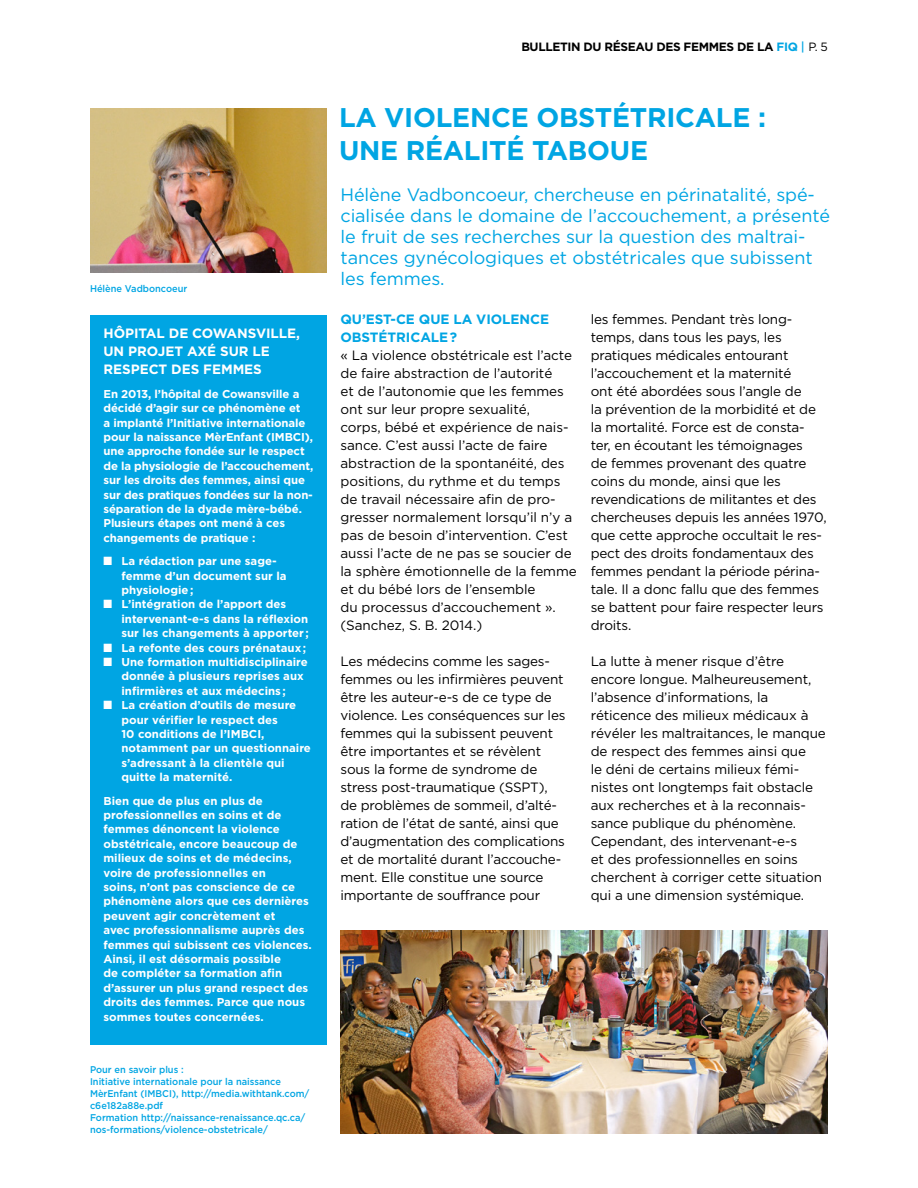
<style>
.page{position:relative;width:918px;height:1188px;background:#fff}
.page>*{position:absolute;margin:0;border:0;box-sizing:border-box;transform-origin:0 0}
.t1{font:700 27px "Gotham";letter-spacing:-.01em;color:#00a5e3}
.t2{font:18px/21px "Gotham";letter-spacing:-.005em;color:#00a5e3}
.t3{font:13.5px/18px "Gotham";letter-spacing:-.015em;color:#000}
.t4{font:700 13.5px "Gotham";letter-spacing:-.005em;color:#fff}
.t5{font:700 13.5px/18px "Gotham";letter-spacing:-.005em;color:#00a5e3}
.t6{font:700 12px "Gotham";letter-spacing:-.03em;color:#000}
.t7{font:700 11.4px/14.4px "Gotham";color:#fff}
.t8{font:500 9.75px/12px "Gotham";color:#00a5e3;scale:.95 1}
.s1{color:#00a5e3}
.s2{font-weight:500;color:#00a5e3}
.s3{font-weight:400}
</style>
<div class="page">
<img style="left:90px;top:108px;width:237px;height:164px">
<div style="left:90px;top:315px;width:237px;height:729px;background:#00a5e3"></div>
<img style="left:340px;top:931px;width:488px;height:203px">
<p class="t8" style="left:90px;top:282px;width:104px">Hélène Vadboncoeur</p>
<p class="t4" style="left:104px;top:326px;width:45px">HÔPITAL</p>
<p class="t4" style="left:169px;top:326px;width:111px">DE COWANSVILLE</p>
<p class="t4" style="left:296px;top:326px;width:5px">,</p>
<p class="t4" style="left:103px;top:344px;width:36px">UN PRO</p>
<p class="t4" style="left:158px;top:344px;width:73px">JET AXÉ SUR</p>
<p class="t4" style="left:253px;top:344px;width:9px">LE</p>
<p class="t4" style="left:103px;top:362px;width:10px">RESPECT</p>
<p class="t4" style="left:171px;top:362px;width:10px">DES</p>
<p class="t4" style="left:203px;top:362px;width:11px">FEMMES</p>
<p class="t7" style="left:104px;top:386px;width:212px">En 2013, l’hôpital de Cowansville a décidé d’agir sur ce phénomène et<br>a implanté l’Initiative internationale pour la naissance MèrEnfant (IM BCI), une approche fondée sur le respect de la physiologie de l’accouchement, sur les droits des femmes, ainsi que sur des pratiques fondées sur la non&shy;séparation de la dyade mère-bébé.<br>Plusieurs étapes ont mené à ces changements de pratique :</p>
<p class="t7" style="left:122px;top:554px;width:167px;text-indent:-18px">■ La rédaction par une sage&shy;femme d’un document sur la physiologie;</p>
<p class="t7" style="left:122px;top:597px;width:189px;text-indent:-18px">■ L’intégration de l’apport des intervenant-e-s dans la réflexion sur les changements à apporter ;</p>
<p class="t7" style="left:104px;top:640px;width:204px">■ La refonte des cours prénataux;</p>
<p class="t7" style="left:122px;top:654px;width:188px;text-indent:-18px">■ Une formation multidisciplinaire donnée à plusieurs reprises aux infirmières et aux médecins;</p>
<p class="t7" style="left:122px;top:698px;width:191px;text-indent:-18px">■ La création d’outils de mesure pour vérifier le respect des<br>10 conditions de l’IM BCI, notamment par un questionnaire s’adressant à la clientèle qui quitte la maternité.</p>
<p class="t7" style="left:104px;top:793px;width:210px">Bien que de plus en plus de professionnelles en soins et de femmes dénoncent la violence obstétricale, encore beaucoup de milieux de soins et de médecins, voire de professionnelles en<br>soins, n’ont pas conscience de ce phénomène alors que ces dernières peuvent agir concrètement et<br>avec professionnalisme auprès des femmes qui subissent ces violences.<br>Ainsi, il est désormais possible<br>de compléter sa formation afin d’assurer un plus grand respect des droits des femmes. Parce que nous sommes toutes concernées.</p>
<p class="t8" style="left:90px;top:1064px;width:232px">Pour en savoir plus :<br>I nitiative internationale pour la naissance MèrEnfant (IM BCI ), http://media.withtank.com/ c6e182a88e.pdf<br>Formation http://naissance-renaissance.qc.ca/ nos-formations/violence-obstetricale/</p>
<p class="t6" style="left:521px;top:40px;width:308px">Bulletin du Réseau des femmes de la <span class="s1">FIQ</span> <span class="s2">|</span> <span class="s3">p. 5</span></p>
<h1 class="t1" style="left:339px;top:102px;width:94px">LA VIOLE</h1>
<h1 class="t1" style="left:470px;top:102px;width:127px">NCE OBSTÉTR</h1>
<h1 class="t1" style="left:666px;top:102px;width:28px">ICALE</h1>
<h1 class="t1" style="left:758px;top:102px;width:9px">:</h1>
<h1 class="t1" style="left:339px;top:135px;width:86px">UNE RÉAL</h1>
<h1 class="t1" style="left:480px;top:135px;width:128px">ITÉ TABOUE</h1>
<h2 class="t2" style="left:340px;top:184px;width:491px">Hélène Vadboncoeur, chercheuse en périnatalité, spé&shy;cialisée dans le domaine de l’accouchement, a présenté le fruit de ses recherches sur la question des maltrai&shy;tances gynécologiques et obstétricales que subissent les femmes.</h2>
<p class="t5" style="left:340px;top:310px;width:210px">Qu’est-ce que la violence obstétricale?</p>
<p class="t3" style="left:340px;top:346px;width:238px">« La violence obstétricale est l’acte de faire abstraction de l’autorité<br>et de l’autonomie que les femmes ont sur leur propre sexualité,<br>corps, bébé et expérience de nais&shy;sance. C’est aussi l’acte de faire abstraction de la spontanéité, des positions, du rythme et du temps de travail nécessaire afin de pro&shy;gresser normalement lorsqu’il n’y a pas de besoin d’intervention. C’est aussi l’acte de ne pas se soucier de la sphère émotionnelle de la femme et du bébé lors de l’ensemble<br>du processus d’accouchement ». (Sanchez, S. B. 2014.)</p>
<p class="t3" style="left:340px;top:652px;width:227px">Les médecins comme les sages&shy;femmes ou les infirmières peuvent être les auteur-e-s de ce type de violence. Les conséquences sur les femmes qui la subissent peuvent être importantes et se révèlent sous la forme de syndrome de stress post-traumatique (SSPT), de problèmes de sommeil, d’alté&shy;ration de l’état de santé, ainsi que d’augmentation des complications et de mortalité durant l’accouche&shy;ment. Elle constitue une source importante de souffrance pour</p>
<p class="t3" style="left:591px;top:310px;width:237px">les femmes. Pendant très long&shy;temps, dans tous les pays, les pratiques médicales entourant l’accouchement et la maternité<br>ont été abordées sous l’angle de<br>la prévention de la morbidité et de la mortalité. Force est de consta&shy;ter, en écoutant les témoignages<br>de femmes provenant des quatre coins du monde, ainsi que les revendications de militantes et des chercheuses depuis les années 1970, que cette approche occultait le res&shy;pect des droits fondamentaux des femmes pendant la période périna&shy;tale. Il a donc fallu que des femmes se battent pour faire respecter leurs droits.</p>
<p class="t3" style="left:591px;top:652px;width:237px">La lutte à mener risque d’être encore longue. Malheureusement, l’absence d’informations, la réticence des milieux médicaux à révéler les maltraitances, le manque de respect des femmes ainsi que<br>le déni de certains milieux fémi&shy;nistes ont longtemps fait obstacle aux recherches et à la reconnais&shy;sance publique du phénomène.<br>Cependant, des intervenant-e-s<br>et des professionnelles en soins cherchent à corriger cette situation qui a une dimension systémique.</p>
</div>
